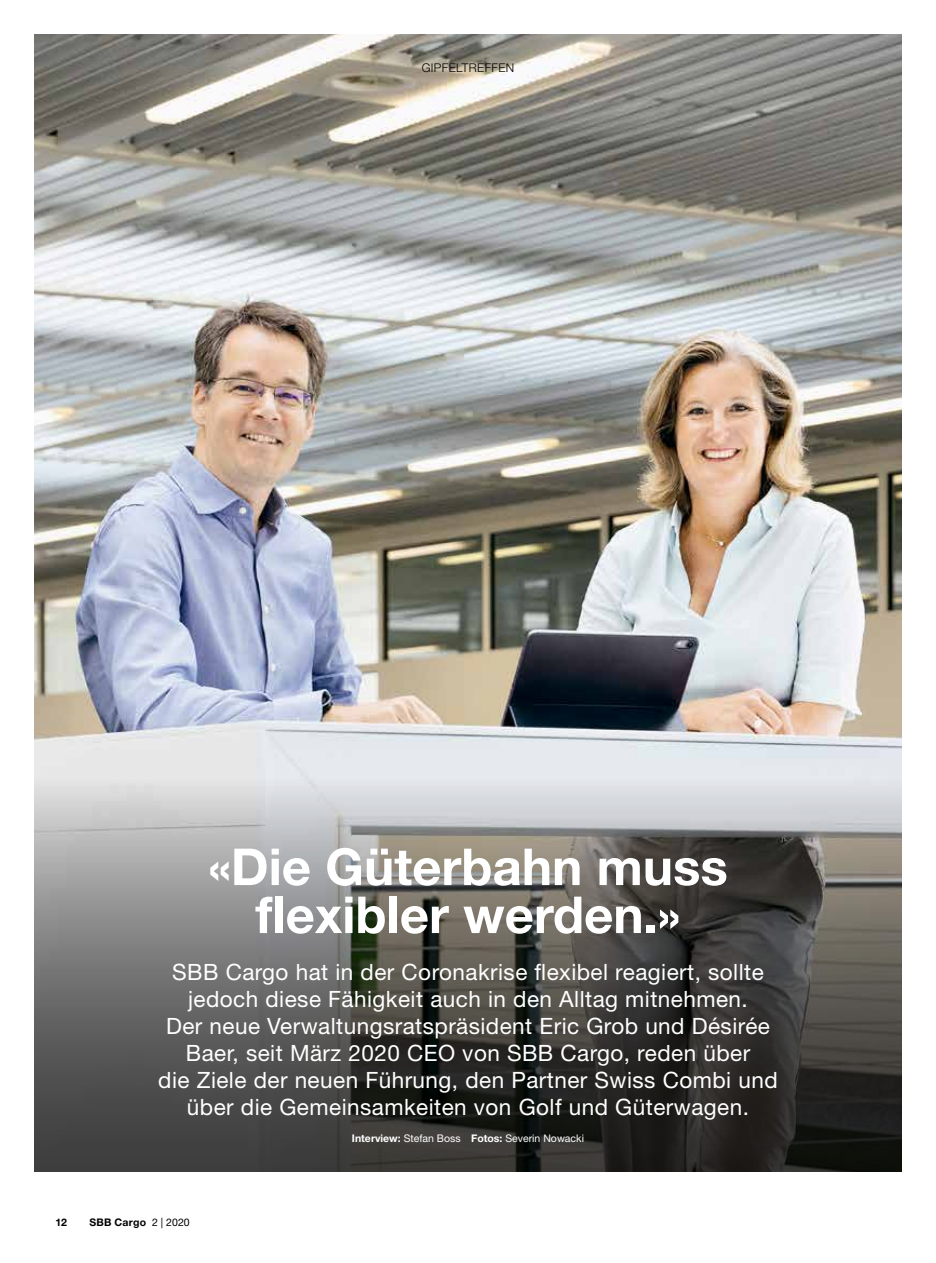
<style>
.page{position:relative;width:936px;height:1263px;background:#fff}
.page>*{position:absolute;margin:0;border:0;box-sizing:border-box;transform-origin:0 0}
.t1{font:700 51px/48px "Helvetica Neue LT Std";color:#fff;text-align:center}
.t2{font:22.5px/27px "Helvetica Neue LT Std";letter-spacing:.02em;color:#fff;text-align:center}
.t3{font:300 12px "Helvetica Neue LT Std";letter-spacing:.03em;color:#000}
.t4{font:10.5px "Helvetica Neue LT Std";color:#fff}
.t5{font:700 10.5px "Helvetica Neue LT Std";letter-spacing:.025em;color:#000}
.s1{font-weight:700}
.s2{font-weight:400}
</style>
<div class="page">
<img style="left:34px;top:34px;width:867px;height:490px">
<img style="left:34px;top:524px;width:867px;height:648px">
<p class="t3" style="left:410px;top:61px;width:73px">REPORTAGE</p>
<p class="t3" style="left:421px;top:61px;width:94px">GIPFELTREFFEN</p>
<h1 class="t1" style="left:208px;top:842px;width:521px">«Die Güterbahn muss flexibler werden.»</h1>
<p class="t2" style="left:158px;top:958px;width:621px">SBB Cargo hat in der Coronakrise flexibel reagiert, sollte jedoch diese Fähigkeit auch in den Alltag mitnehmen.<br>Der neue Verwaltungsratspräsident Eric Grob und Désirée Baer, seit März 2020 CEO von SBB Cargo, reden über<br>die Ziele der neuen Führung, den Partner Swiss Combi und über die Gemeinsamkeiten von Golf und Güterwagen.</p>
<p class="t4" style="left:352px;top:1132px;width:233px"><span class="s1">Interview:</span> Stefan Boss <span class="s1">Fotos:</span> Severin Nowacki</p>
<p class="t5" style="left:56px;top:1215px;width:13px">12</p>
<p class="t5" style="left:89px;top:1215px;width:102px">SBB Cargo <span class="s2">2 | 2020</span></p>
</div>
